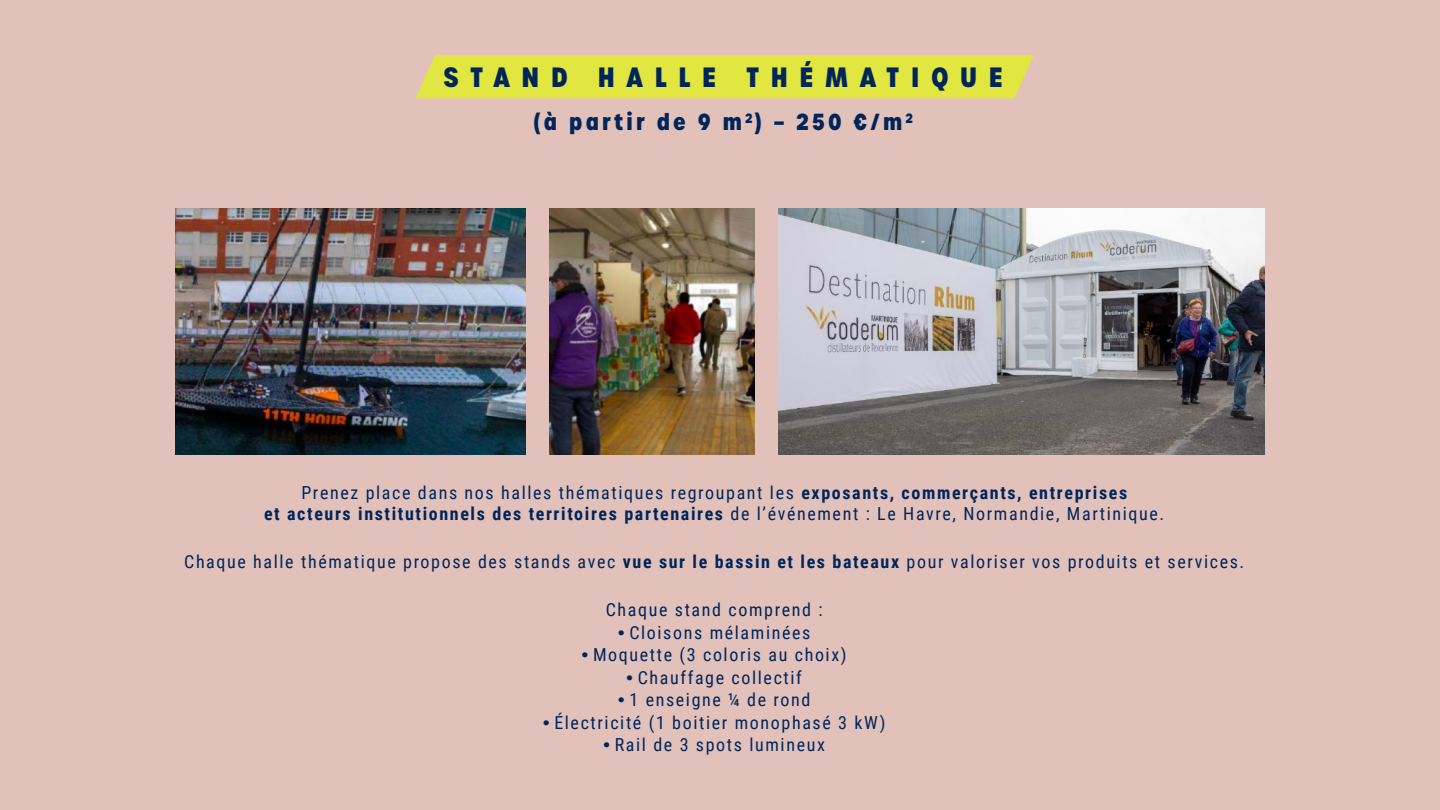
<style>
.page{position:relative;width:1440px;height:810px;background:#e2c1ba}
.page>*{position:absolute;margin:0;border:0;box-sizing:border-box;transform-origin:0 0}
.t1{font:700 27px "Urbane Condensed";letter-spacing:.43em;color:#00255a}
.t2{font:700 22.5px "Urbane Condensed";letter-spacing:.14em;color:#00255a}
.t3{font:18px/21px "Roboto Condensed";letter-spacing:.09em;color:#00255a;text-align:center}
.s1{font-weight:700}
.s2{font-family:"Arial";font-weight:700}
</style>
<div class="page">
<div style="left:416px;top:55px;width:618px;height:43px;background:#e1e640"></div>
<img style="left:175px;top:209px;width:350px;height:246px">
<img style="left:779px;top:209px;width:486px;height:246px">
<img style="left:549px;top:209px;width:206px;height:246px">
<h1 class="t1" style="left:443px;top:58px;width:561px">STAND HALLE THÉMATIQUE</h1>
<p class="t2" style="left:534px;top:106px;width:381px">(à partir de 9 m<sup>2</sup>) – 250 €/m<sup>2</sup></p>
<p class="t3" style="left:264px;top:482px;width:902px">Prenez place dans nos halles thématiques regroupant les <span class="s1">exposants, commerçants, entreprises<br>et acteurs institutionnels des territoires partenaires</span> de l’événement : Le Havre, Normandie, Martinique.</p>
<p class="t3" style="left:184px;top:551px;width:1062px">Chaque halle thématique propose des stands avec <span class="s1">vue sur le bassin et les bateaux</span> pour valoriser vos produits et services.</p>
<p class="t3" style="left:606px;top:599px;width:218px">Chaque stand comprend :</p>
<p class="t3" style="left:618px;top:621px;width:194px"><span class="s2">•</span> Cloisons mélaminées</p>
<p class="t3" style="left:582px;top:644px;width:266px"><span class="s2">•</span> Moquette (3 coloris au choix)</p>
<p class="t3" style="left:627px;top:666px;width:177px"><span class="s2">•</span> Chauffage collectif</p>
<p class="t3" style="left:618px;top:689px;width:194px"><span class="s2">•</span> 1 enseigne ¼ de rond</p>
<p class="t3" style="left:543px;top:711px;width:344px"><span class="s2">•</span> Électricité (1 boitier monophasé 3 kW)</p>
<p class="t3" style="left:604px;top:734px;width:223px"><span class="s2">•</span> Rail de 3 spots lumineux</p>
</div>
